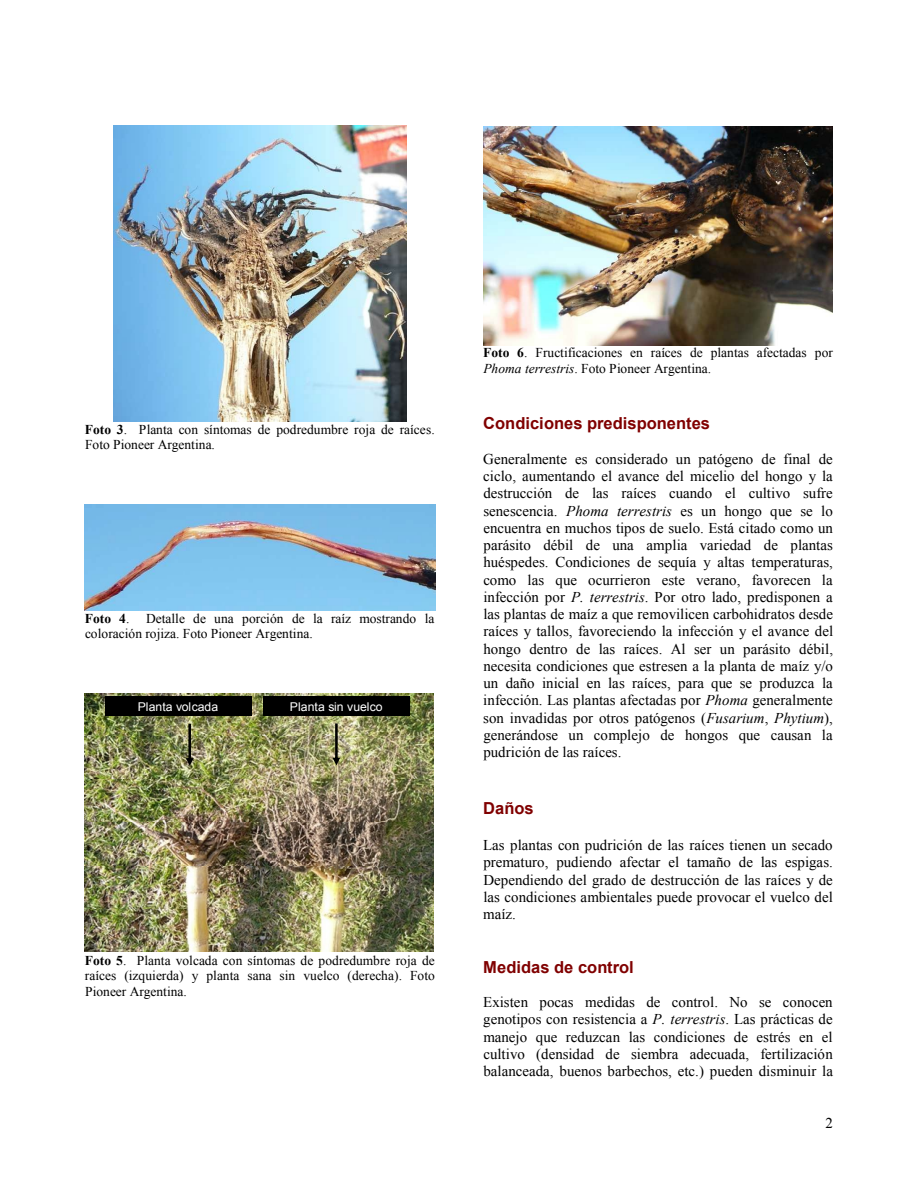
<style>
.page{position:relative;width:918px;height:1188px;background:#fff}
.page>*{position:absolute;margin:0;border:0;box-sizing:border-box;transform-origin:0 0}
.t1{font:700 16.5px "Arial";color:#800000}
.t2{font:15px/17.2px "Times New Roman";color:#000;text-align:justify}
.t3{font:13.5px/15.5px "Times New Roman";color:#000}
.t4{font:12.15px "Arial";color:#fff}
.s1{font-weight:700}
.s2{font-style:italic}
</style>
<div class="page">
<img style="left:113px;top:125px;width:294px;height:296px">
<img style="left:85px;top:504px;width:350px;height:107px">
<img style="left:85px;top:694px;width:349px;height:257px">
<div style="left:105px;top:697px;width:147px;height:19px;background:#000"></div>
<div style="left:263px;top:697px;width:147px;height:19px;background:#000"></div>
<svg style="left:186px;top:724px;width:8px;height:42px"></svg>
<svg style="left:333px;top:723px;width:7px;height:42px"></svg>
<img style="left:483px;top:127px;width:349px;height:218px">
<p class="t3" style="left:85px;top:421px;width:351px"><span class="s1">Foto 3</span>. Planta con síntomas de podredumbre roja de raíces.<br>Foto Pioneer Argentina.</p>
<p class="t3" style="left:85px;top:610px;width:351px"><span class="s1">Foto 4</span>. Detalle de una porción de la raíz mostrando la coloración rojiza. Foto Pioneer Argentina.</p>
<p class="t4" style="left:138px;top:698px;width:82px">Planta volcada</p>
<p class="t4" style="left:290px;top:698px;width:94px">Planta sin vuelco</p>
<p class="t3" style="left:85px;top:952px;width:351px;text-align:justify"><span class="s1">Foto 5</span>. Planta volcada con síntomas de podredumbre roja de raíces (izquierda) y planta sana sin vuelco (derecha). Foto Pioneer Argentina.</p>
<p class="t3" style="left:483px;top:345px;width:351px"><span class="s1">Foto 6</span>. Fructificaciones en raíces de plantas afectadas por<br><span class="s2">Phoma terrestris</span>. Foto Pioneer Argentina.</p>
<p class="t1" style="left:483px;top:412px;width:228px">Condiciones predisponentes</p>
<p class="t2" style="left:483px;top:450px;width:351px">Generalmente es considerado un patógeno de final de ciclo, aumentando el avance del micelio del hongo y la destrucción de las raíces cuando el cultivo sufre senescencia. <span class="s2">Phoma terrestris</span> es un hongo que se lo encuentra en muchos tipos de suelo. Está citado como un parásito débil de una amplia variedad de plantas huéspedes. Condiciones de sequía y altas temperaturas, como las que ocurrieron este verano, favorecen la infección por <span class="s2">P. terrestris</span>. Por otro lado, predisponen a las plantas de maíz a que removilicen carbohidratos desde raíces y tallos, favoreciendo la infección y el avance del hongo dentro de las raíces. Al ser un parásito débil, necesita condiciones que estresen a la planta de maíz y/o un daño inicial en las raíces, para que se produzca la infección. Las plantas afectadas por <span class="s2">Phoma</span> generalmente son invadidas por otros patógenos (<span class="s2">Fusarium</span>, <span class="s2">Phytium</span>), generándose un complejo de hongos que causan la pudrición de las raíces.</p>
<p class="t1" style="left:483px;top:797px;width:52px">Daños</p>
<p class="t2" style="left:483px;top:836px;width:351px">Las plantas con pudrición de las raíces tienen un secado prematuro, pudiendo afectar el tamaño de las espigas.<br>Dependiendo del grado de destrucción de las raíces y de las condiciones ambientales puede provocar el vuelco del maíz.</p>
<p class="t1" style="left:483px;top:955px;width:152px">Medidas de control</p>
<p class="t2" style="left:483px;top:993px;width:351px">Existen pocas medidas de control. No se conocen genotipos con resistencia a <span class="s2">P. terrestris</span>. Las prácticas de manejo que reduzcan las condiciones de estrés en el cultivo (densidad de siembra adecuada, fertilización balanceada, buenos barbechos, etc.) pueden disminuir la</p>
<p class="t2" style="left:825px;top:1114px;width:9px">2</p>
</div>
